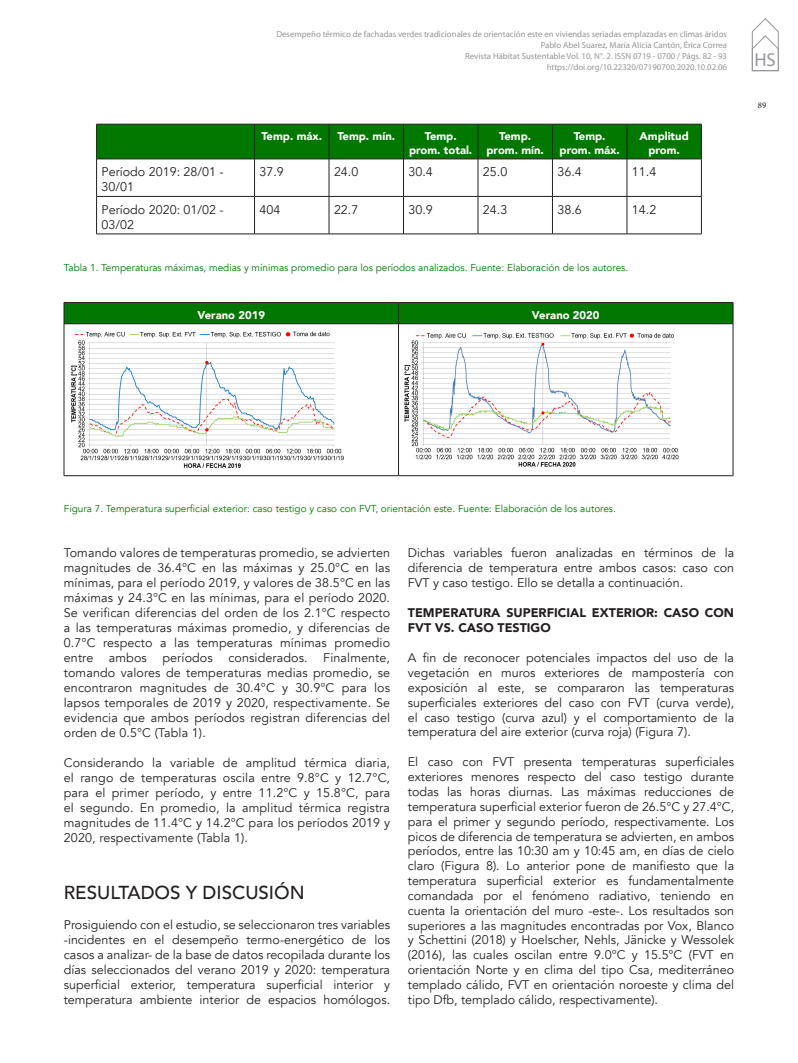
<style>
.page{position:relative;width:798px;height:1063px;background:#fff}
.page>*{position:absolute;margin:0;border:0;box-sizing:border-box;transform-origin:0 0}
._08_TITULOS_TEXTOS{font:500 18.75px "Avenir";color:#231f20}
.t1{font:18.75px "Myriad Pro";color:#939598}
._07_CUERPO_TEXTO{font:12.5px/15px "Avenir";color:#231f20;text-align:justify}
._11_SUBTITULOS__2_2{font:900 12.5px/15px "Avenir";color:#231f20}
._14_TITULOS_TABLAS{font:900 11.25px/13.5px "Avenir";color:#fff;text-align:center}
._09_PIE_DE_FOTOS{font:10px "Avenir";color:#007800}
.t2{font:8.75px/11.2px "Myriad Pro";color:#939598;text-align:right}
.t3{font:8.75px "Minion Pro";color:#231f20}
</style>
<div class="page">
<svg style="left:751px;top:18px;width:27px;height:53px"></svg>
<div style="left:97px;top:125px;width:604px;height:34px;background:#007800"></div>
<hr style="left:96px;top:124px;width:158px;height:1px;background:#231f20">
<hr style="left:96px;top:124px;width:1px;height:35px;background:#231f20">
<hr style="left:254px;top:124px;width:75px;height:1px;background:#231f20">
<hr style="left:254px;top:124px;width:1px;height:35px;background:#231f20">
<hr style="left:329px;top:124px;width:74px;height:1px;background:#231f20">
<hr style="left:328px;top:124px;width:1px;height:35px;background:#231f20">
<hr style="left:403px;top:124px;width:75px;height:1px;background:#231f20">
<hr style="left:403px;top:124px;width:1px;height:35px;background:#231f20">
<hr style="left:478px;top:124px;width:74px;height:1px;background:#231f20">
<hr style="left:477px;top:124px;width:1px;height:35px;background:#231f20">
<hr style="left:552px;top:124px;width:74px;height:1px;background:#231f20">
<hr style="left:552px;top:124px;width:1px;height:35px;background:#231f20">
<hr style="left:626px;top:124px;width:75px;height:1px;background:#231f20">
<hr style="left:626px;top:124px;width:1px;height:35px;background:#231f20">
<hr style="left:701px;top:124px;width:1px;height:35px;background:#231f20">
<hr style="left:96px;top:159px;width:158px;height:1px;background:#231f20">
<hr style="left:96px;top:159px;width:1px;height:37px;background:#231f20">
<hr style="left:254px;top:159px;width:75px;height:1px;background:#231f20">
<hr style="left:254px;top:159px;width:1px;height:37px;background:#231f20">
<hr style="left:329px;top:159px;width:74px;height:1px;background:#231f20">
<hr style="left:328px;top:159px;width:1px;height:37px;background:#231f20">
<hr style="left:403px;top:159px;width:75px;height:1px;background:#231f20">
<hr style="left:403px;top:159px;width:1px;height:37px;background:#231f20">
<hr style="left:478px;top:159px;width:74px;height:1px;background:#231f20">
<hr style="left:477px;top:159px;width:1px;height:37px;background:#231f20">
<hr style="left:552px;top:159px;width:74px;height:1px;background:#231f20">
<hr style="left:552px;top:159px;width:1px;height:37px;background:#231f20">
<hr style="left:626px;top:159px;width:75px;height:1px;background:#231f20">
<hr style="left:626px;top:159px;width:1px;height:37px;background:#231f20">
<hr style="left:701px;top:159px;width:1px;height:37px;background:#231f20">
<hr style="left:96px;top:196px;width:158px;height:1px;background:#231f20">
<hr style="left:96px;top:197px;width:1px;height:37px;background:#231f20">
<hr style="left:254px;top:196px;width:75px;height:1px;background:#231f20">
<hr style="left:254px;top:197px;width:1px;height:37px;background:#231f20">
<hr style="left:329px;top:196px;width:74px;height:1px;background:#231f20">
<hr style="left:328px;top:197px;width:1px;height:37px;background:#231f20">
<hr style="left:403px;top:196px;width:75px;height:1px;background:#231f20">
<hr style="left:403px;top:197px;width:1px;height:37px;background:#231f20">
<hr style="left:478px;top:196px;width:74px;height:1px;background:#231f20">
<hr style="left:477px;top:197px;width:1px;height:37px;background:#231f20">
<hr style="left:552px;top:196px;width:74px;height:1px;background:#231f20">
<hr style="left:552px;top:197px;width:1px;height:37px;background:#231f20">
<hr style="left:626px;top:196px;width:75px;height:1px;background:#231f20">
<hr style="left:626px;top:197px;width:1px;height:37px;background:#231f20">
<hr style="left:701px;top:197px;width:1px;height:37px;background:#231f20">
<hr style="left:96px;top:234px;width:158px;height:1px;background:#231f20">
<hr style="left:254px;top:234px;width:75px;height:1px;background:#231f20">
<hr style="left:329px;top:234px;width:74px;height:1px;background:#231f20">
<hr style="left:403px;top:234px;width:75px;height:1px;background:#231f20">
<hr style="left:478px;top:234px;width:74px;height:1px;background:#231f20">
<hr style="left:552px;top:234px;width:74px;height:1px;background:#231f20">
<hr style="left:626px;top:234px;width:75px;height:1px;background:#231f20">
<hr style="left:64px;top:302px;width:334px;height:1px;background:#231f20">
<hr style="left:398px;top:302px;width:335px;height:1px;background:#231f20">
<div style="left:64px;top:303px;width:669px;height:21px;background:#007800"></div>
<hr style="left:64px;top:324px;width:334px;height:1px;background:#231f20">
<hr style="left:64px;top:324px;width:1px;height:152px;background:#231f20">
<hr style="left:398px;top:324px;width:335px;height:1px;background:#231f20">
<hr style="left:398px;top:324px;width:1px;height:152px;background:#231f20">
<hr style="left:732px;top:324px;width:1px;height:152px;background:#231f20">
<hr style="left:64px;top:475px;width:334px;height:1px;background:#231f20">
<hr style="left:398px;top:475px;width:335px;height:1px;background:#231f20">
<img style="left:71px;top:331px;width:273px;height:137px">
<img style="left:404px;top:333px;width:275px;height:134px">
<p class="t2" style="left:276px;top:28px;width:452px">Desempeño térmico de fachadas verdes tradicionales de orientación este en viviendas seriadas emplazadas en climas áridos Pablo Abel Suarez, María Alicia Cantón, Érica Correa<br>Revista Hábitat Sustentable Vol. 10, N°. 2. ISSN 0719 - 0700 / Págs. 82 - 93<br>https://doi.org/10.22320/07190700.2020.10.02.06</p>
<p class="_14_TITULOS_TABLAS" style="left:261px;top:129px;width:62px">Temp. máx.</p>
<p class="_14_TITULOS_TABLAS" style="left:337px;top:129px;width:59px">Temp. mín.</p>
<p class="_14_TITULOS_TABLAS" style="left:409px;top:129px;width:65px">Temp. prom. total.</p>
<p class="_14_TITULOS_TABLAS" style="left:486px;top:129px;width:59px">Temp. prom. mín.</p>
<p class="_14_TITULOS_TABLAS" style="left:559px;top:129px;width:62px">Temp. prom. máx.</p>
<p class="_14_TITULOS_TABLAS" style="left:639px;top:129px;width:51px">Amplitud prom.</p>
<p class="_07_CUERPO_TEXTO" style="left:101px;top:165px;width:124px">Período 2019: 28/01 -<br>30/01</p>
<p class="_07_CUERPO_TEXTO" style="left:259px;top:165px;width:26px">37.9</p>
<p class="_07_CUERPO_TEXTO" style="left:334px;top:165px;width:26px">24.0</p>
<p class="_07_CUERPO_TEXTO" style="left:408px;top:165px;width:26px">30.4</p>
<p class="_07_CUERPO_TEXTO" style="left:483px;top:165px;width:26px">25.0</p>
<p class="_07_CUERPO_TEXTO" style="left:557px;top:165px;width:26px">36.4</p>
<p class="_07_CUERPO_TEXTO" style="left:631px;top:165px;width:26px">11.4</p>
<p class="_07_CUERPO_TEXTO" style="left:101px;top:202px;width:124px">Período 2020: 01/02 -<br>03/02</p>
<p class="_07_CUERPO_TEXTO" style="left:259px;top:202px;width:22px">404</p>
<p class="_07_CUERPO_TEXTO" style="left:334px;top:202px;width:26px">22.7</p>
<p class="_07_CUERPO_TEXTO" style="left:408px;top:202px;width:26px">30.9</p>
<p class="_07_CUERPO_TEXTO" style="left:483px;top:202px;width:26px">24.3</p>
<p class="_07_CUERPO_TEXTO" style="left:557px;top:202px;width:26px">38.6</p>
<p class="_07_CUERPO_TEXTO" style="left:631px;top:202px;width:26px">14.2</p>
<p class="_09_PIE_DE_FOTOS" style="left:64px;top:261px;width:565px">Tabla 1. Temperaturas máximas, medias y mínimas promedio para los períodos analizados. Fuente: Elaboración de los autores.</p>
<p class="_14_TITULOS_TABLAS" style="left:197px;top:308px;width:69px">Verano 2019</p>
<p class="_14_TITULOS_TABLAS" style="left:531px;top:308px;width:69px">Verano 2020</p>
<h1 class="t1" style="left:754px;top:48px;width:23px">HS</h1>
<p class="t3" style="left:757px;top:99px;width:10px">89</p>
<p class="_09_PIE_DE_FOTOS" style="left:64px;top:503px;width:553px">Figura 7. Temperatura superficial exterior: caso testigo y caso con FVT, orientación este. Fuente: Elaboración de los autores.</p>
<p class="_07_CUERPO_TEXTO" style="left:64px;top:546px;width:328px">Tomando valores de temperaturas promedio, se advierten magnitudes de 36.4°C en las máximas y 25.0°C en las mínimas, para el período 2019, y valores de 38.5°C en las máximas y 24.3°C en las mínimas, para el período 2020.<br>Se verifican diferencias del orden de los 2.1°C respecto a las temperaturas máximas promedio, y diferencias de 0.7°C respecto a las temperaturas mínimas promedio entre ambos períodos considerados. Finalmente, tomando valores de temperaturas medias promedio, se encontraron magnitudes de 30.4°C y 30.9°C para los lapsos temporales de 2019 y 2020, respectivamente. Se evidencia que ambos períodos registran diferencias del orden de 0.5°C (Tabla 1).</p>
<p class="_07_CUERPO_TEXTO" style="left:64px;top:756px;width:328px">Considerando la variable de amplitud térmica diaria, el rango de temperaturas oscila entre 9.8°C y 12.7°C, para el primer período, y entre 11.2°C y 15.8°C, para el segundo. En promedio, la amplitud térmica registra magnitudes de 11.4°C y 14.2°C para los períodos 2019 y 2020, respectivamente (Tabla 1).</p>
<p class="_08_TITULOS_TEXTOS" style="left:64px;top:876px;width:242px">RESULTADOS Y DISCUSIÓN</p>
<p class="_07_CUERPO_TEXTO" style="left:64px;top:917px;width:327px">Prosiguiendo con el estudio, se seleccionaron tres variables -incidentes en el desempeño termo-energético de los casos a analizar- de la base de datos recopilada durante los días seleccionados del verano 2019 y 2020: temperatura superficial exterior, temperatura superficial interior y temperatura ambiente interior de espacios homólogos.</p>
<p class="_07_CUERPO_TEXTO" style="left:407px;top:546px;width:327px">Dichas variables fueron analizadas en términos de la diferencia de temperatura entre ambos casos: caso con FVT y caso testigo. Ello se detalla a continuación.</p>
<p class="_11_SUBTITULOS__2_2" style="left:407px;top:605px;width:327px">TEMPERATURA SUPERFICIAL EXTERIOR: CASO CON<br>FVT VS. CASO TESTIGO</p>
<p class="_07_CUERPO_TEXTO" style="left:407px;top:651px;width:328px">A fin de reconocer potenciales impactos del uso de la vegetación en muros exteriores de mampostería con exposición al este, se compararon las temperaturas superficiales exteriores del caso con FVT (curva verde), el caso testigo (curva azul) y el comportamiento de la temperatura del aire exterior (curva roja) (Figura 7).</p>
<p class="_07_CUERPO_TEXTO" style="left:407px;top:755px;width:328px">El caso con FVT presenta temperaturas superficiales exteriores menores respecto del caso testigo durante todas las horas diurnas. Las máximas reducciones de temperatura superficial exterior fueron de 26.5°C y 27.4°C, para el primer y segundo período, respectivamente. Los picos de diferencia de temperatura se advierten, en ambos períodos, entre las 10:30 am y 10:45 am, en días de cielo claro (Figura 8). Lo anterior pone de manifiesto que la temperatura superficial exterior es fundamentalmente comandada por el fenómeno radiativo, teniendo en cuenta la orientación del muro -este-. Los resultados son superiores a las magnitudes encontradas por Vox, Blanco y Schettini (2018) y Hoelscher, Nehls, Jänicke y Wessolek (2016), las cuales oscilan entre 9.0°C y 15.5°C (FVT en orientación Norte y en clima del tipo Csa, mediterráneo templado cálido, FVT en orientación noroeste y clima del tipo Dfb, templado cálido, respectivamente).</p>
</div>
